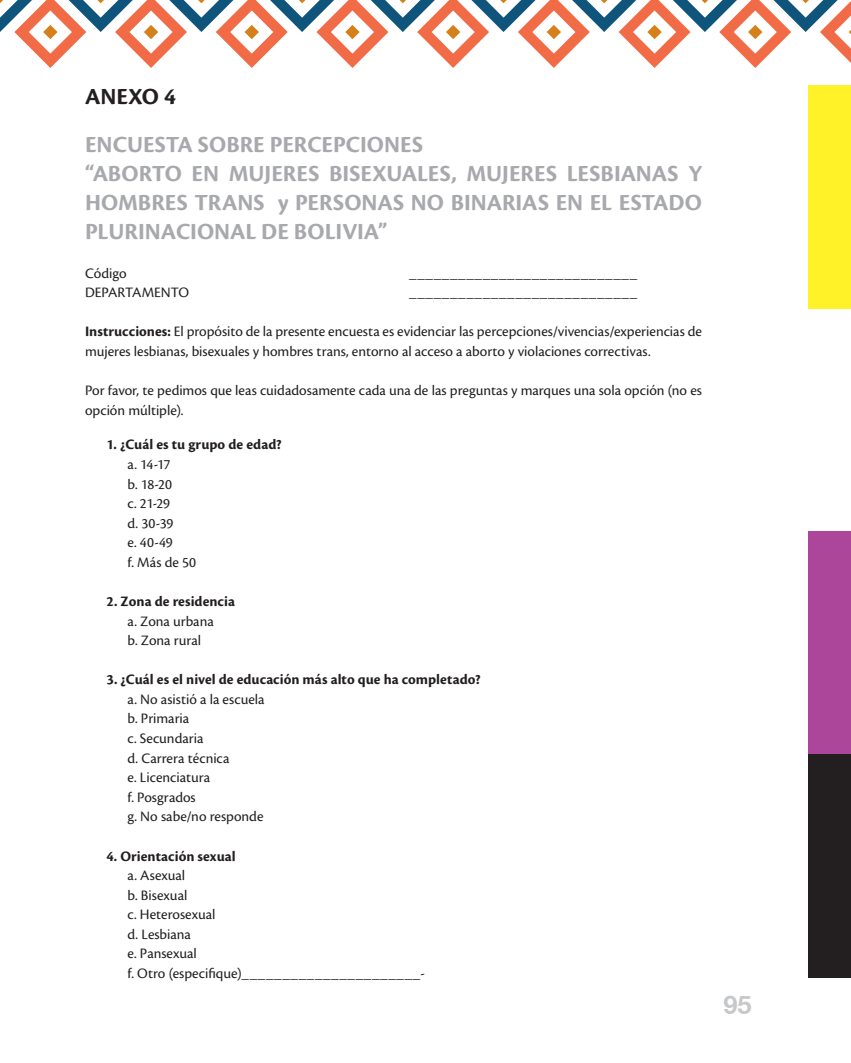
<style>
.page{position:relative;width:851px;height:1063px;background:#fff}
.page>*{position:absolute;margin:0;border:0;box-sizing:border-box;transform-origin:0 0}
.t1{font:700 25.5px "Helvetica Neue CE";color:#c7c8ca}
.t2{font:700 24px/28.8px "Cronos Pro";color:#a8a9ad;text-align:justify}
.t3{font:700 24px "Cronos Pro";color:#231f20}
.t4{font:15px/19.5px "Cronos Pro";color:#231f20}
.t5{font:700 15px "Cronos Pro";color:#231f20}
.s1{font-weight:700}
</style>
<div class="page">
<div style="left:808px;top:85px;width:42px;height:223px;background:#fff229"></div>
<div style="left:808px;top:531px;width:42px;height:224px;background:#ab469a"></div>
<div style="left:808px;top:755px;width:42px;height:223px;background:#231f20"></div>
<svg style="left:0;top:0;width:850px;height:68px"></svg>
<p class="t3" style="left:85px;top:83px;width:92px">ANEXO 4</p>
<p class="t2" style="left:85px;top:131px;width:339px">ENCUESTA SOBRE PERCEPCIONES</p>
<p class="t2" style="left:85px;top:159px;width:618px">“ABORTO EN MUJERES BISEXUALES, MUJERES LESBIANAS Y HOMBRES TRANS y PERSONAS NO BINARIAS EN EL ESTADO PLURINACIONAL DE BOLIVIA”</p>
<p class="t4" style="left:85px;top:263px;width:43px">Código</p>
<p class="t4" style="left:409px;top:263px;width:229px">____________________________</p>
<p class="t4" style="left:85px;top:283px;width:105px">DEPARTAMENTO</p>
<p class="t4" style="left:409px;top:283px;width:229px">____________________________</p>
<p class="t4" style="left:85px;top:322px;width:618px"><span class="s1">Instrucciones:</span> El propósito de la presente encuesta es evidenciar las percepciones/vivencias/experiencias de mujeres lesbianas, bisexuales y hombres trans, entorno al acceso a aborto y violaciones correctivas.</p>
<p class="t4" style="left:85px;top:381px;width:618px">Por favor, te pedimos que leas cuidadosamente cada una de las preguntas y marques una sola opción (no es opción múltiple).</p>
<p class="t5" style="left:106px;top:436px;width:177px">1. ¿Cuál es tu grupo de edad?</p>
<p class="t4" style="left:128px;top:455px;width:44px">a. 14-17</p>
<p class="t4" style="left:128px;top:474px;width:46px">b. 18-20</p>
<p class="t4" style="left:128px;top:494px;width:44px">c. 21-29</p>
<p class="t4" style="left:128px;top:513px;width:47px">d. 30-39</p>
<p class="t4" style="left:128px;top:533px;width:47px">e. 40-49</p>
<p class="t4" style="left:128px;top:553px;width:70px">f. Más de 50</p>
<p class="t5" style="left:106px;top:593px;width:130px">2. Zona de residencia</p>
<p class="t4" style="left:128px;top:611px;width:88px">a. Zona urbana</p>
<p class="t4" style="left:128px;top:631px;width:75px">b. Zona rural</p>
<p class="t5" style="left:106px;top:671px;width:376px">3. ¿Cuál es el nivel de educación más alto que ha completado?</p>
<p class="t4" style="left:128px;top:690px;width:138px">a. No asistió a la escuela</p>
<p class="t4" style="left:128px;top:709px;width:63px">b. Primaria</p>
<p class="t4" style="left:128px;top:729px;width:77px">c. Secundaria</p>
<p class="t4" style="left:128px;top:748px;width:103px">d. Carrera técnica</p>
<p class="t4" style="left:128px;top:768px;width:84px">e. Licenciatura</p>
<p class="t4" style="left:128px;top:787px;width:70px">f. Posgrados</p>
<p class="t4" style="left:128px;top:807px;width:137px">g. No sabe/no responde</p>
<p class="t5" style="left:106px;top:847px;width:131px">4. Orientación sexual</p>
<p class="t4" style="left:128px;top:866px;width:59px">a. Asexual</p>
<p class="t4" style="left:128px;top:885px;width:61px">b. Bisexual</p>
<p class="t4" style="left:128px;top:905px;width:89px">c. Heterosexual</p>
<p class="t4" style="left:128px;top:924px;width:65px">d. Lesbiana</p>
<p class="t4" style="left:128px;top:944px;width:71px">e. Pansexual</p>
<p class="t4" style="left:128px;top:964px;width:299px">f. Otro (especifique)______________________-</p>
<h1 class="t1" style="left:723px;top:989px;width:30px">95</h1>
</div>
